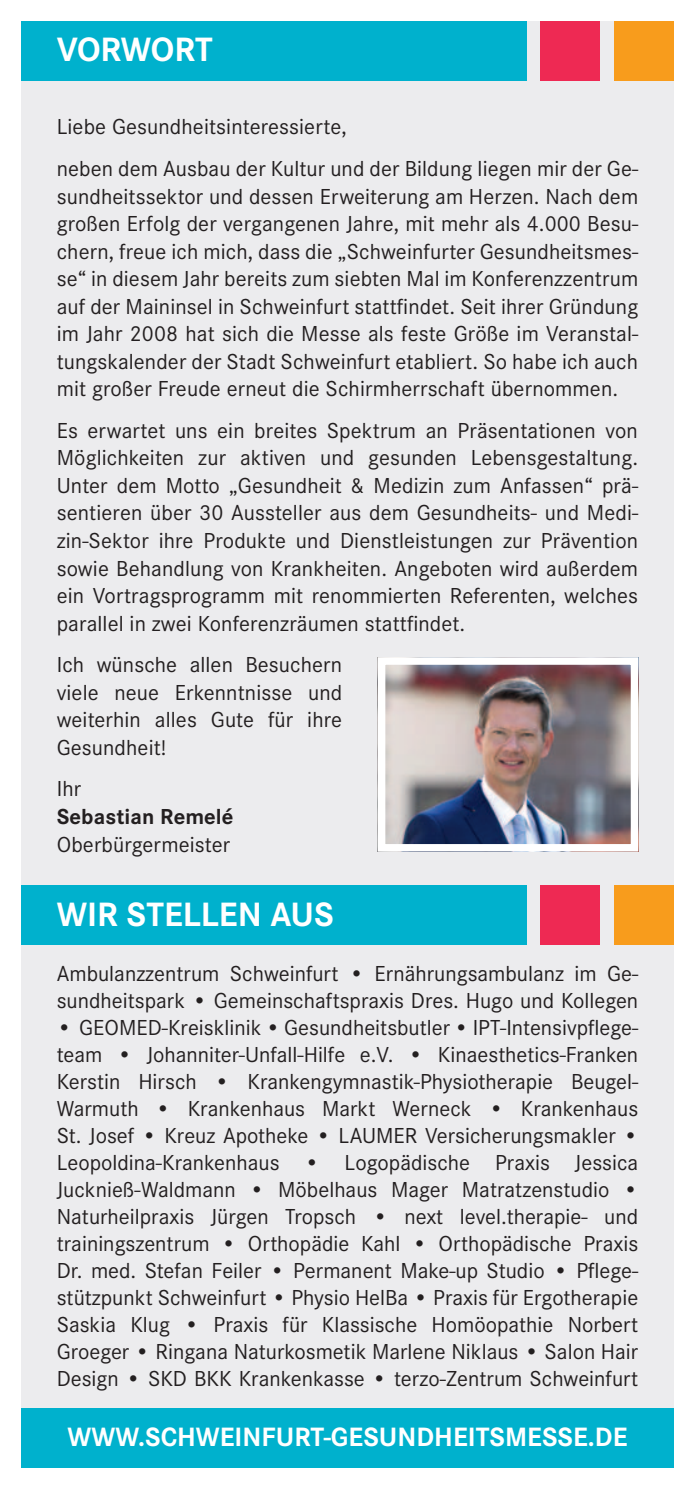
<style>
.page{position:relative;width:695px;height:1489px;background:#fff}
.page>*{position:absolute;margin:0;border:0;box-sizing:border-box;transform-origin:0 0}
.t1{font:700 35px "Corporate S";color:#fff}
.t2{font:700 27.5px "Corporate S";color:#fff}
.t3{font:22.5px/27.5px "Corporate S";letter-spacing:.005em;color:#231f20;text-align:justify}
.t4{font:700 22.5px "Corporate S";letter-spacing:.005em;color:#231f20}
</style>
<div class="page">
<div style="left:21px;top:21px;width:652px;height:1446px;background:#ececee"></div>
<div style="left:21px;top:21px;width:505px;height:60px;background:#00b1cd"></div>
<div style="left:540px;top:21px;width:60px;height:60px;background:#ee2953"></div>
<div style="left:614px;top:21px;width:59px;height:60px;background:#f89c1c"></div>
<div style="left:21px;top:885px;width:505px;height:60px;background:#00b1cd"></div>
<div style="left:540px;top:885px;width:60px;height:60px;background:#ee2953"></div>
<div style="left:614px;top:885px;width:59px;height:60px;background:#f89c1c"></div>
<div style="left:21px;top:1407px;width:652px;height:60px;background:#00b1cd"></div>
<img style="left:387px;top:666px;width:242px;height:176px">
<div style="left:378px;top:657px;width:260px;height:194px;border:8px solid #fff"></div>
<h1 class="t1" style="left:57px;top:36px;width:157px">VORWORT</h1>
<p class="t3" style="left:57px;top:108px;width:582px;line-height:41.8px">Liebe Gesundheitsinteressierte,<br>neben dem Ausbau der Kultur und der Bildung liegen mir der Ge-</p>
<p class="t3" style="left:57px;top:184px;width:583px">sundheitssektor und dessen Erweiterung am Herzen. Nach dem großen Erfolg der vergangenen Jahre, mit mehr als 4.000 Besu&shy;chern, freue ich mich, dass die „Schweinfurter Gesundheitsmes&shy;se“ in diesem Jahr bereits zum siebten Mal im Konferenzzentrum auf der Maininsel in Schweinfurt stattfindet. Seit ihrer Gründung im Jahr 2008 hat sich die Messe als feste Größe im Veranstal&shy;tungskalender der Stadt Schweinfurt etabliert. So habe ich auch mit großer Freude erneut die Schirmherrschaft übernommen.</p>
<p class="t3" style="left:57px;top:418px;width:583px">Es erwartet uns ein breites Spektrum an Präsentationen von Möglichkeiten zur aktiven und gesunden Lebensgestaltung.<br>Unter dem Motto „Gesundheit &amp; Medizin zum Anfassen“ prä&shy;sentieren über 30 Aussteller aus dem Gesundheits- und Medi&shy;zin-Sektor ihre Produkte und Dienstleistungen zur Prävention sowie Behandlung von Krankheiten. Angeboten wird außerdem ein Vortragsprogramm mit renommierten Referenten, welches parallel in zwei Konferenzräumen stattfindet.</p>
<p class="t3" style="left:57px;top:653px;width:287px">Ich wünsche allen Besuchern viele neue Erkenntnisse und weiterhin alles Gute für ihre Gesundheit!</p>
<p class="t3" style="left:57px;top:777px;width:26px">Ihr</p>
<p class="t4" style="left:57px;top:807px;width:178px">Sebastian Remelé</p>
<p class="t3" style="left:57px;top:832px;width:175px">Oberbürgermeister</p>
<h1 class="t1" style="left:57px;top:900px;width:279px">WIR STELLEN AUS</h1>
<p class="t3" style="left:57px;top:962px;width:583px">Ambulanzzentrum Schweinfurt • Ernährungsambulanz im Ge&shy;sundheitspark • Gemeinschaftspraxis Dres. Hugo und Kollegen</p>
<p class="t3" style="left:57px;top:1016px;width:583px">• GEOMED-Kreisklinik • Gesundheitsbutler • IPT-Intensivpflege&shy;team • Johanniter-Unfall-Hilfe e.V. • Kinaesthetics-Franken Kerstin Hirsch • Krankengymnastik-Physio therapie Beugel-Warmuth • Krankenhaus Markt Werneck • Krankenhaus St. Josef • Kreuz Apotheke • LAUMER Versicherungsmakler • Leopoldina-Krankenhaus • Logopädische Praxis Jessica Jucknieß-Waldmann • Möbelhaus Mager Matratzen studio • Naturheilpraxis Jürgen Tropsch • next level.therapie- und trainingszentrum • Orthopädie Kahl • Orthopädische Praxis Dr. med. Stefan Feiler • Permanent Make-up Studio • Pflege&shy;stützpunkt Schweinfurt • Physio HelBa • Praxis für Ergotherapie Saskia Klug • Praxis für Klassische Homöopathie Norbert Groeger • Ringana Naturkosmetik Marlene Niklaus • Salon Hair Design • SKD BKK Krankenkasse • terzo-Zentrum Schweinfurt</p>
<p class="t2" style="left:68px;top:1425px;width:561px">WWW.SCHWEINFURT-GESUNDHEITSMESSE.DE</p>
</div>
